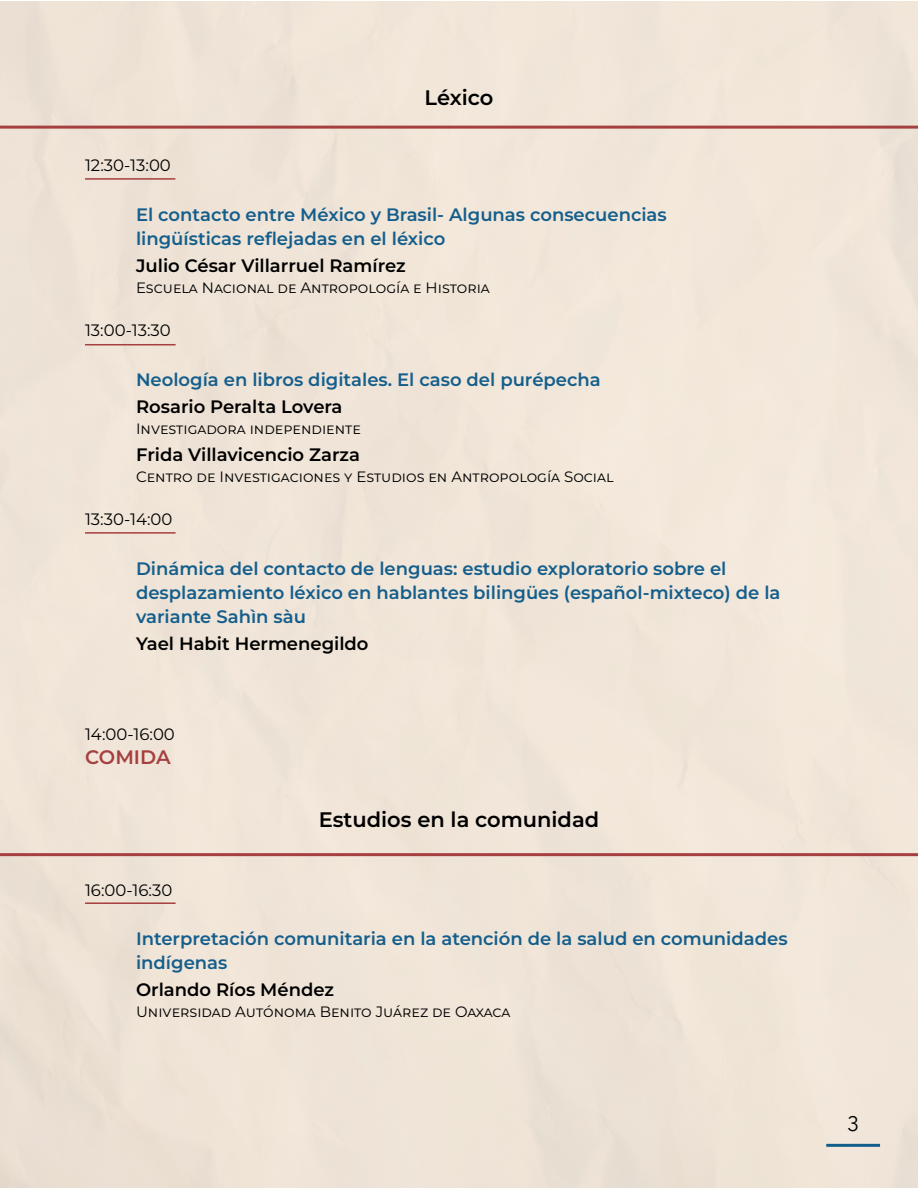
<style>
.page{position:relative;width:918px;height:1188px;background:#fff}
.page>*{position:absolute;margin:0;border:0;box-sizing:border-box;transform-origin:0 0}
.t1{font:600 21px "Montserrat";color:#000}
.t2{font:21px "Avenir Next";color:#000}
.t3{font:600 19.5px "Montserrat";color:#a63f3f}
.t4{font:600 18px/24px "Montserrat";color:#145e8c}
.t5{font:600 18px "Montserrat";color:#000}
.t6{font:16.5px "Montserrat";color:#000}
.t7{font:15px "Montserrat";color:#000}
</style>
<div class="page">
<hr style="left:826px;top:1144px;width:54px;height:3px;background:#145e8c">
<hr style="left:0;top:126px;width:918px;height:3px;background:#a63f3f">
<hr style="left:85px;top:178px;width:90px;height:2px;background:#a63f3f">
<hr style="left:85px;top:344px;width:91px;height:1px;background:#a63f3f">
<hr style="left:85px;top:532px;width:91px;height:2px;background:#a63f3f">
<hr style="left:85px;top:902px;width:91px;height:2px;background:#a63f3f">
<hr style="left:0;top:853px;width:918px;height:3px;background:#a63f3f">
<p class="t1" style="left:425px;top:84px;width:70px">Léxico</p>
<p class="t6" style="left:85px;top:155px;width:87px">12:30-13:00</p>
<p class="t4" style="left:136px;top:202px;width:532px">El contacto entre México y Brasil- Algunas consecuencias lingüísticas reflejadas en el léxico</p>
<p class="t5" style="left:136px;top:253px;width:271px">Julio César Villarruel Ramírez</p>
<p class="t7" style="left:136px;top:278px;width:355px">Escuela Nacional de Antropología e Historia</p>
<p class="t6" style="left:85px;top:320px;width:87px">13:00-13:30</p>
<p class="t4" style="left:136px;top:367px;width:466px">Neología en libros digitales. El caso del purépecha</p>
<p class="t5" style="left:136px;top:394px;width:208px">Rosario Peralta Lovera</p>
<p class="t7" style="left:136px;top:419px;width:226px">Investigadora independiente</p>
<p class="t5" style="left:136px;top:442px;width:226px">Frida Villavicencio Zarza</p>
<p class="t7" style="left:136px;top:467px;width:479px">Centro de Investigaciones y Estudios en Antropología Social</p>
<p class="t6" style="left:85px;top:509px;width:89px">13:30-14:00</p>
<p class="t4" style="left:136px;top:556px;width:646px">Dinámica del contacto de lenguas: estudio exploratorio sobre el desplazamiento léxico en hablantes bilingües (español-mixteco) de la variante Sahìn sàu</p>
<p class="t5" style="left:136px;top:631px;width:234px">Yael Habit Hermenegildo</p>
<p class="t6" style="left:85px;top:723px;width:91px">14:00-16:00</p>
<p class="t3" style="left:85px;top:744px;width:87px">COMIDA</p>
<p class="t1" style="left:319px;top:805px;width:282px">Estudios en la comunidad</p>
<p class="t6" style="left:85px;top:879px;width:89px">16:00-16:30</p>
<p class="t4" style="left:136px;top:927px;width:653px">Interpretación comunitaria en la atención de la salud en comunidades indígenas</p>
<p class="t5" style="left:136px;top:978px;width:200px">Orlando Ríos Méndez</p>
<p class="t7" style="left:136px;top:1002px;width:376px">Universidad Autónoma Benito Juárez de Oaxaca</p>
<p class="t2" style="left:847px;top:1106px;width:14px">3</p>
</div>
